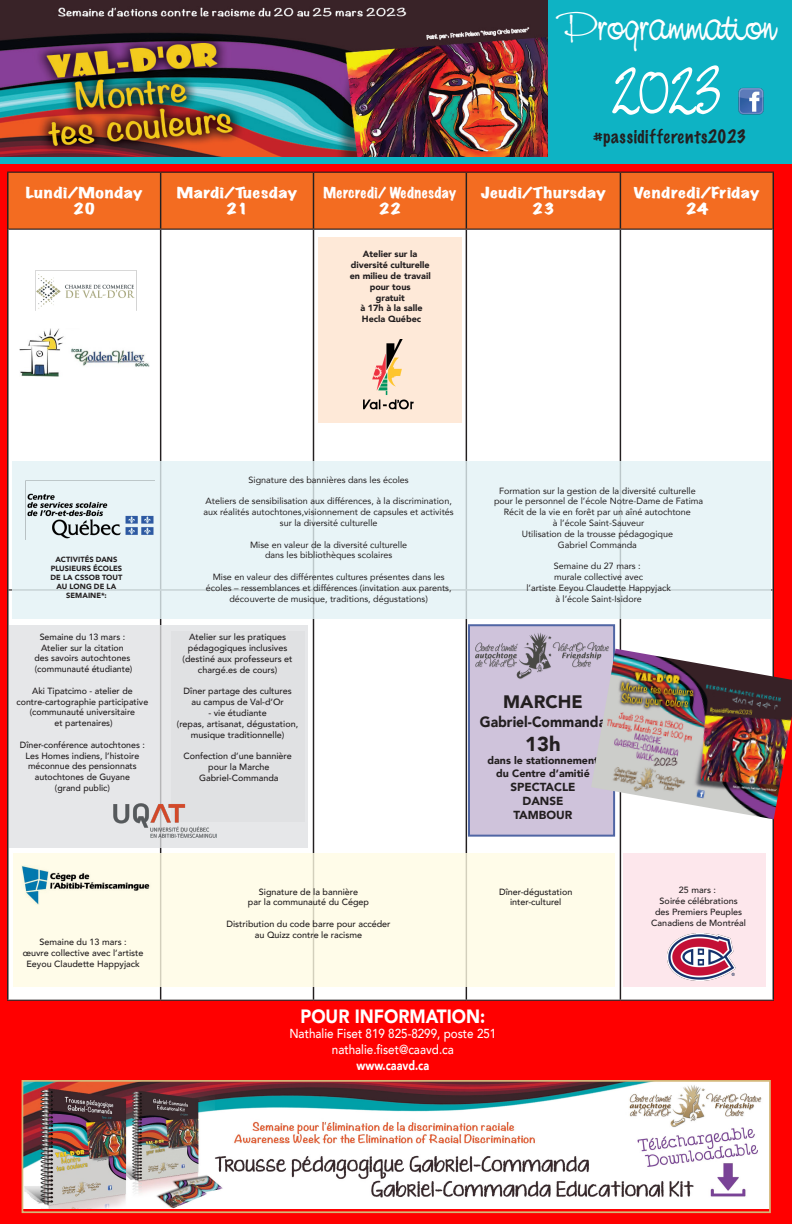
<style>
.page{position:relative;width:792px;height:1224px;background:#fff}
.page>*{position:absolute;margin:0;border:0;box-sizing:border-box;transform-origin:0 0}
.t1{font:61.9px "Nevison Cas DEE";color:#fff;scale:1.11 1}
.t2{font:39.5px "Nevison Cas DEE";color:#fff}
.t3{font:900 20.1px "Avenir";color:#231f20}
.t4{font:900 19.2px "Avenir";color:#fff;scale:.9 1}
.t5{font:900 18px "Avenir";color:#231f20}
.t6{font:100 17px "Marker Felt";letter-spacing:.035em;color:#231f20}
.t7{font:900 14.8px "Avenir";color:#231f20;scale:.94 1}
.t8{font:expanded 13.8px "Marker Felt";letter-spacing:.025em;color:#fff;scale:1.27 1}
.t9{font:expanded 13.8px "Marker Felt";letter-spacing:.025em;color:#fff}
.t10{font:500 13px "Avenir";color:#fff;scale:.9 1}
.t11{font:900 13px "Avenir";color:#fff;scale:.82 1}
.t12{font:900 11.7px/14px "Avenir";color:#231f20;text-align:center}
.t13{font:900 10.6px/12.7px "Avenir";color:#231f20;text-align:center}
.t14{font:500 9px/10.8px "Avenir";color:#231f20;text-align:center}
.t15{font:9px/10.8px "Avenir";color:#231f20;text-align:center}
.t16{font:900 9px/10.8px "Avenir";color:#231f20;text-align:center}
.t17{font:900 7.5px/9px "Avenir";letter-spacing:.005em;color:#231f20;text-align:center}
</style>
<div class="page">
<div style="left:0;top:0;width:792px;height:229px;background:#0eb3c4"></div>
<img style="left:0;top:0;width:547px;height:156px">
<img style="left:738px;top:88px;width:26px;height:26px">
<div style="left:0;top:164px;width:791px;height:1060px;background:#f00"></div>
<div style="left:9px;top:173px;width:764px;height:56px;background:#f36c21"></div>
<div style="left:9px;top:230px;width:764px;height:770px;background:#fff"></div>
<hr style="left:7px;top:172px;width:154px;height:1px;background:#231f20">
<hr style="left:161px;top:172px;width:153px;height:1px;background:#231f20">
<hr style="left:314px;top:172px;width:152px;height:1px;background:#231f20">
<hr style="left:466px;top:172px;width:154px;height:1px;background:#231f20">
<hr style="left:620px;top:172px;width:154px;height:1px;background:#231f20">
<hr style="left:9px;top:229px;width:152px;height:1px;background:#231f20">
<hr style="left:161px;top:229px;width:153px;height:1px;background:#231f20">
<hr style="left:314px;top:229px;width:152px;height:1px;background:#231f20">
<hr style="left:466px;top:229px;width:154px;height:1px;background:#231f20">
<hr style="left:620px;top:229px;width:153px;height:1px;background:#231f20">
<hr style="left:620px;top:589px;width:153px;height:2px;background:#231f20">
<hr style="left:314px;top:1000px;width:152px;height:1px;background:#231f20">
<hr style="left:466px;top:1000px;width:154px;height:1px;background:#231f20">
<hr style="left:620px;top:1000px;width:154px;height:1px;background:#231f20">
<hr style="left:7px;top:173px;width:2px;height:56px;background:#231f20">
<hr style="left:160px;top:173px;width:1px;height:56px;background:#231f20">
<hr style="left:313px;top:173px;width:1px;height:56px;background:#231f20">
<hr style="left:466px;top:173px;width:1px;height:56px;background:#231f20">
<hr style="left:620px;top:173px;width:1px;height:56px;background:#231f20">
<hr style="left:773px;top:173px;width:1px;height:56px;background:#231f20">
<hr style="left:7px;top:229px;width:2px;height:361px;background:#231f20">
<hr style="left:160px;top:230px;width:1px;height:359px;background:#231f20">
<hr style="left:313px;top:230px;width:1px;height:359px;background:#231f20">
<hr style="left:466px;top:230px;width:1px;height:359px;background:#231f20">
<hr style="left:620px;top:230px;width:1px;height:359px;background:#231f20">
<hr style="left:773px;top:229px;width:1px;height:361px;background:#231f20">
<hr style="left:7px;top:590px;width:2px;height:410px;background:#231f20">
<hr style="left:160px;top:591px;width:1px;height:409px;background:#231f20">
<hr style="left:313px;top:591px;width:1px;height:409px;background:#231f20">
<hr style="left:466px;top:591px;width:1px;height:409px;background:#231f20">
<hr style="left:620px;top:591px;width:1px;height:409px;background:#231f20">
<hr style="left:773px;top:590px;width:1px;height:410px;background:#231f20">
<hr style="left:9px;top:589px;width:152px;height:2px;background:#231f20">
<hr style="left:7px;top:1000px;width:154px;height:1px;background:#231f20">
<hr style="left:161px;top:1000px;width:153px;height:1px;background:#231f20">
<div style="left:12px;top:462px;width:758px;height:157px;background:#e3f2f5"></div>
<div style="left:13px;top:853px;width:601px;height:134px;background:#fffce4"></div>
<div style="left:624px;top:853px;width:142px;height:134px;background:#fde1e8"></div>
<div style="left:318px;top:238px;width:144px;height:185px;background:#fee9d8"></div>
<div style="left:9px;top:625px;width:299px;height:222px;background:#e0e1e3"></div>
<img style="left:25px;top:1083px;width:743px;height:125px">
<div style="left:22px;top:1080px;width:749px;height:133px;border:2px solid #d4b779"></div>
<img style="left:25px;top:480px;width:130px;height:59px">
<img style="left:22px;top:866px;width:128px;height:39px">
<img style="left:19px;top:329px;width:130px;height:47px">
<img style="left:363px;top:340px;width:51px;height:70px">
<div style="left:468px;top:624px;width:147px;height:213px;background:#cfc3db;border:2px solid #253f8e"></div>
<img style="left:591px;top:649px;width:201px;height:170px">
<img style="left:475px;top:632px;width:136px;height:48px">
<img style="left:113px;top:797px;width:104px;height:48px">
<img style="left:667px;top:934px;width:69px;height:46px">
<div style="left:21px;top:261px;width:130px;height:56px;background:#fff"></div>
<img style="left:35px;top:270px;width:102px;height:41px">
<p class="t8" style="left:26px;top:182px;width:94px">Lundi/Monday</p>
<p class="t8" style="left:73px;top:198px;width:19px">20</p>
<p class="t8" style="left:177px;top:182px;width:96px">Mardi/Tuesday</p>
<p class="t8" style="left:226px;top:198px;width:19px">21</p>
<p class="t9" style="left:324px;top:182px;width:134px">Mercredi/ Wednesday</p>
<p class="t8" style="left:379px;top:198px;width:19px">22</p>
<p class="t16" style="left:350px;top:249px;width:83px">Atelier sur la diversité culturelle en milieu de travail pour tous<br>gratuit<br>à 17h à la salle<br>Hecla Québec</p>
<p class="t2" style="left:559px;top:2px;width:218px">Programmation</p>
<p class="t1" style="left:613px;top:55px;width:99px">2023</p>
<p class="t6" style="left:593px;top:123px;width:155px">#passidifferents2023</p>
<p class="t8" style="left:481px;top:182px;width:100px">Jeudi/Thursday</p>
<p class="t8" style="left:532px;top:198px;width:19px">23</p>
<p class="t8" style="left:634px;top:182px;width:101px">Vendredi/Friday</p>
<p class="t8" style="left:685px;top:198px;width:19px">24</p>
<p class="t17" style="left:51px;top:554px;width:73px">ACTIVITÉS DANS<br>PLUSIEURS ÉCOLES<br>DE LA CSSOB TOUT<br>AU LONG DE LA<br>SEMAINE*:</p>
<p class="t14" style="left:40px;top:631px;width:87px">Semaine du 13 mars :</p>
<p class="t14" style="left:34px;top:642px;width:99px">Atelier sur la citation des savoirs autochtones (communauté étudiante)</p>
<p class="t14" style="left:17px;top:685px;width:133px">Aki Tipatcimo - atelier de contre-cartographie participative (communauté universitaire<br>et partenaires)</p>
<p class="t14" style="left:20px;top:739px;width:127px">Dîner-conférence autochtones :<br>Les Homes indiens, l’histoire méconnue des pensionnats autochtones de Guyane<br>(grand public)</p>
<p class="t14" style="left:40px;top:936px;width:89px">Semaine du 13 mars :</p>
<p class="t14" style="left:23px;top:947px;width:122px">œuvre collective avec l’artiste<br>Eeyou Claudette Happyjack</p>
<p class="t15" style="left:249px;top:474px;width:162px">Signature des bannières dans les écoles</p>
<p class="t15" style="left:204px;top:496px;width:252px">Ateliers de sensibilisation aux différences, à la discrimination, aux réalités autochtones,visionnement de capsules et activités sur la diversité culturelle</p>
<p class="t15" style="left:250px;top:539px;width:159px">Mise en valeur de la diversité culturelle dans les bibliothèques scolaires</p>
<p class="t15" style="left:206px;top:571px;width:247px">Mise en valeur des différentes cultures présentes dans les écoles – ressemblances et différences (invitation aux parents, découverte de musique, traditions, dégustations)</p>
<p class="t14" style="left:183px;top:631px;width:112px">Atelier sur les pratiques pédagogiques inclusives (destiné aux professeurs et</p>
<p class="t14" style="left:198px;top:664px;width:81px">chargé.es de cours)</p>
<p class="t14" style="left:184px;top:685px;width:110px">Dîner partage des cultures</p>
<p class="t14" style="left:191px;top:696px;width:94px">au campus de Val-d’Or</p>
<p class="t14" style="left:208px;top:707px;width:60px">- vie étudiante</p>
<p class="t14" style="left:177px;top:718px;width:123px">(repas, artisanat, dégustation, musique traditionnelle)</p>
<p class="t14" style="left:183px;top:750px;width:110px">Confection d’une bannière</p>
<p class="t14" style="left:208px;top:761px;width:63px">pour la Marche</p>
<p class="t14" style="left:199px;top:772px;width:81px">Gabriel-Commanda</p>
<p class="t15" style="left:499px;top:485px;width:198px">Formation sur la gestion de la diversité culturelle</p>
<p class="t15" style="left:494px;top:496px;width:211px">pour le personnel de l’école Notre-Dame de Fatima</p>
<p class="t15" style="left:504px;top:506px;width:189px">Récit de la vie en forêt par un aîné autochtone</p>
<p class="t15" style="left:553px;top:517px;width:93px">à l’école Saint-Sauveur</p>
<p class="t15" style="left:522px;top:528px;width:153px">Utilisation de la trousse pédagogique</p>
<p class="t15" style="left:558px;top:539px;width:81px">Gabriel Commanda</p>
<p class="t15" style="left:554px;top:560px;width:88px">Semaine du 27 mars :</p>
<p class="t15" style="left:554px;top:571px;width:91px">murale collective avec</p>
<p class="t15" style="left:526px;top:582px;width:146px">l’artiste Eeyou Claudette Happyjack</p>
<p class="t15" style="left:555px;top:593px;width:88px">à l’école Saint-Isidore</p>
<p class="t5" style="left:503px;top:686px;width:81px">MARCHE</p>
<p class="t7" style="left:480px;top:709px;width:136px">Gabriel-Commanda</p>
<p class="t3" style="left:525px;top:727px;width:37px">13h</p>
<p class="t13" style="left:488px;top:754px;width:112px">dans le stationnement du Centre d’amitié</p>
<p class="t12" style="left:510px;top:779px;width:67px">SPECTACLE<br>DANSE<br>TAMBOUR</p>
<p class="t14" style="left:259px;top:886px;width:101px">Signature de la bannière</p>
<p class="t14" style="left:248px;top:896px;width:123px">par la communauté du Cégep</p>
<p class="t14" style="left:226px;top:918px;width:166px">Distribution du code barre pour accéder</p>
<p class="t14" style="left:255px;top:929px;width:109px">au Quizz contre le racisme</p>
<p class="t14" style="left:499px;top:886px;width:75px">Dîner-dégustation inter-culturel</p>
<p class="t14" style="left:679px;top:884px;width:39px">25 mars :</p>
<p class="t14" style="left:660px;top:895px;width:80px">Soirée célébrations</p>
<p class="t14" style="left:655px;top:906px;width:89px">des Premiers Peuples</p>
<p class="t14" style="left:651px;top:917px;width:96px">Canadiens de Montréal</p>
<p class="t4" style="left:300px;top:1000px;width:207px">POUR INFORMATION:</p>
<p class="t10" style="left:289px;top:1023px;width:232px">Nathalie Fiset 819 825-8299, poste 251</p>
<p class="t10" style="left:332px;top:1038px;width:137px">nathalie.fiset@caavd.ca</p>
<p class="t11" style="left:357px;top:1054px;width:90px">www.caavd.ca</p>
</div>
